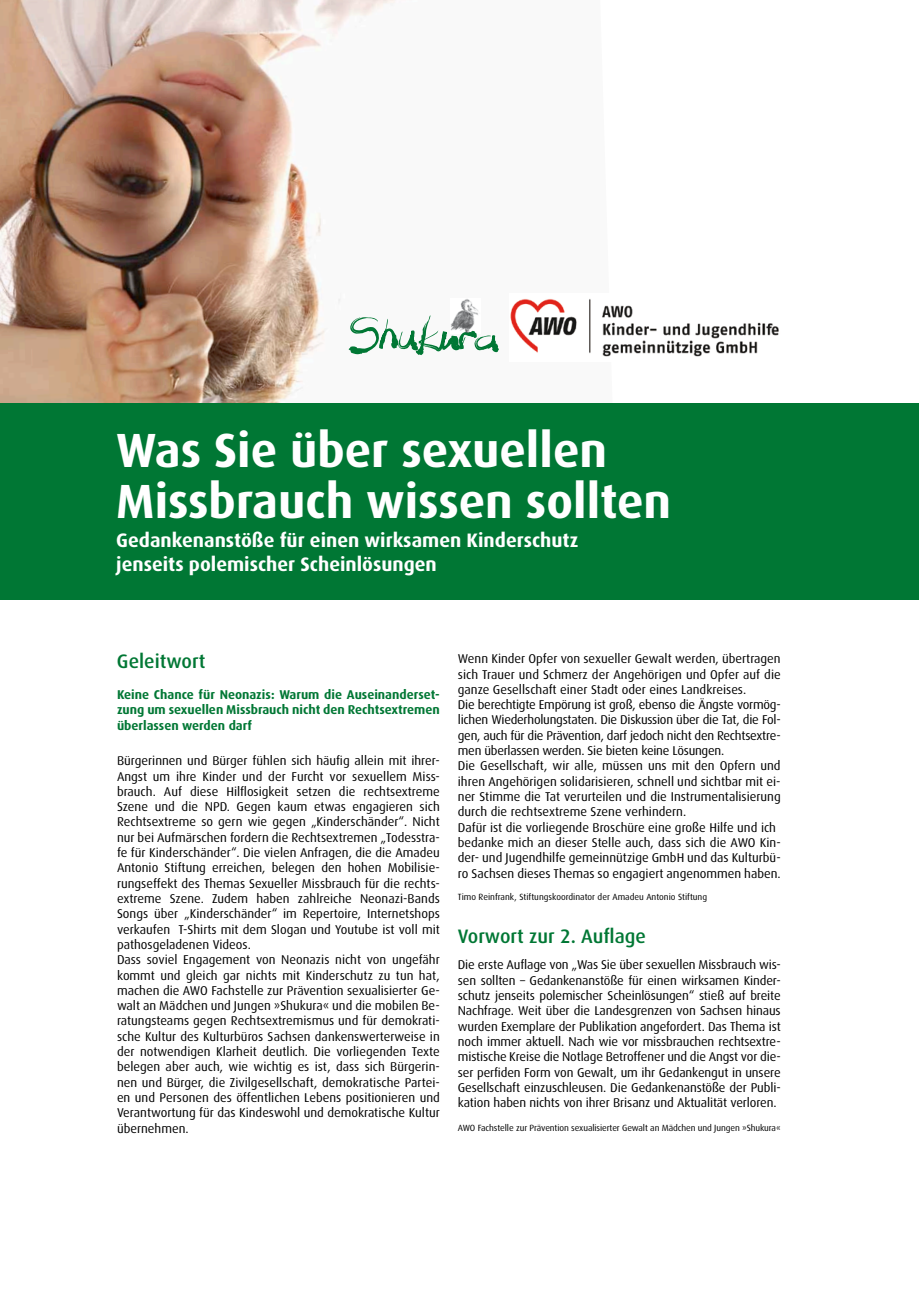
<style>
.page{position:relative;width:919px;height:1289px;background:#fff}
.page>*{position:absolute;margin:0;border:0;box-sizing:border-box;transform-origin:0 0}
.t1{font:700 48px/51px "Dax";color:#fff}
.t2{font:700 19.5px/23.4px "Dax";color:#fff}
.t3{font:500 19.5px "Dax";color:#007734}
.t4{font:12.75px/15.3px "Dax";color:#000}
.t5{font:700 12.75px/15.3px "Dax";color:#007734;text-align:justify}
.t6{font:9px "Dax";letter-spacing:-.01em;color:#000}
</style>
<div class="page">
<img style="left:0;top:0;width:422px;height:403px">
<div style="left:0;top:403px;width:918px;height:197px;background:#007734"></div>
<img style="left:456px;top:299px;width:22px;height:16px">
<svg style="left:348px;top:315px;width:151px;height:40px"></svg>
<img style="left:510px;top:299px;width:269px;height:58px">
<h1 class="t1" style="left:116px;top:425px;width:556px">Was Sie über sexuellen<br>Missbrauch wissen sollten</h1>
<h2 class="t2" style="left:116px;top:529px;width:463px">Gedankenanstöße für einen wirksamen Kinderschutz jenseits polemischer Scheinlösungen</h2>
<h2 class="t3" style="left:117px;top:650px;width:90px">Geleitwort</h2>
<p class="t5" style="left:117px;top:687px;width:324px">Keine Chance für Neonazis: Warum die Auseinanderset&shy;zung um sexuellen Missbrauch nicht den Rechtsextremen überlassen werden darf</p>
<p class="t4" style="left:117px;top:753px;width:324px">Bürgerinnen und Bürger fühlen sich häufig allein mit ihrer-Angst um ihre Kinder und der Furcht vor sexuellem Miss&shy;brauch. Auf diese Hilflosigkeit setzen die rechtsextreme Szene und die NPD. Gegen kaum etwas engagieren sich Rechtsextreme so gern wie gegen „Kinderschänder“. Nicht nur bei Aufmärschen fordern die Rechtsextremen „Todesstra&shy;fe für Kinderschänder“. Die vielen Anfragen, die die Amadeu Antonio Stiftung erreichen, belegen den hohen Mobilisie&shy;rungseffekt des Themas Sexueller Missbrauch für die rechts&shy;extreme Szene. Zudem haben zahlreiche Neonazi-Bands Songs über „Kinderschänder“ im Repertoire, Internetshops verkaufen T-Shirts mit dem Slogan und Youtube ist voll mit pathosgeladenen Videos.<br>Dass soviel Engagement von Neonazis nicht von ungefähr kommt und gleich gar nichts mit Kinderschutz zu tun hat, machen die AWO Fachstelle zur Prävention sexualisierter Ge&shy;walt an Mädchen und Jungen »Shukura« und die mobilen Be&shy;ratungsteams gegen Rechtsextremismus und für demokrati&shy;sche Kultur des Kulturbüros Sachsen dankenswerterweise in der notwendigen Klarheit deutlich. Die vorliegenden Texte belegen aber auch, wie wichtig es ist, dass sich Bürgerin&shy;nen und Bürger, die Zivilgesellschaft, demokratische Partei&shy;en und Personen des öffentlichen Lebens positionieren und Verantwortung für das Kindeswohl und demokratische Kultur übernehmen.</p>
<p class="t4" style="left:458px;top:651px;width:324px">Wenn Kinder Opfer von sexueller Gewalt werden, übertragen sich Trauer und Schmerz der Angehörigen und Opfer auf die ganze Gesellschaft einer Stadt oder eines Landkreises.<br>Die berechtigte Empörung ist groß, ebenso die Ängste vormög&shy;lichen Wiederholungstaten. Die Diskussion über die Tat, die Fol&shy;gen, auch für die Prävention, darf jedoch nicht den Rechtsextre&shy;men überlassen werden. Sie bieten keine Lösungen.<br>Die Gesellschaft, wir alle, müssen uns mit den Opfern und ihren Angehörigen solidarisieren, schnell und sichtbar mit ei&shy;ner Stimme die Tat verurteilen und die Instrumentalisierung durch die rechtsextreme Szene verhindern.<br>Dafür ist die vorliegende Broschüre eine große Hilfe und ich bedanke mich an dieser Stelle auch, dass sich die AWO Kin&shy;der- und Jugendhilfe gemeinnützige GmbH und das Kulturbü&shy;ro Sachsen dieses Themas so engagiert angenommen haben.</p>
<p class="t6" style="left:458px;top:892px;width:251px">Timo Reinfrank, Stiftungskoordinator der Amadeu Antonio Stiftung</p>
<h2 class="t3" style="left:458px;top:925px;width:190px">Vorwort zur 2. Auflage</h2>
<p class="t4" style="left:458px;top:957px;width:324px;text-align:justify">Die erste Auflage von „Was Sie über sexuellen Missbrauch wis&shy;sen sollten – Gedankenanstöße für einen wirksamen Kinder&shy;schutz jenseits polemischer Scheinlösungen“ stieß auf breite Nachfrage. Weit über die Landesgrenzen von Sachsen hinaus wurden Exemplare der Publikation angefordert. Das Thema ist noch immer aktuell. Nach wie vor missbrauchen rechtsextre&shy;mistische Kreise die Notlage Betroffener und die Angst vor die&shy;ser perfiden Form von Gewalt, um ihr Gedankengut in unsere Gesellschaft einzuschleusen. Die Gedankenanstöße der Publi&shy;kation haben nichts von ihrer Brisanz und Aktualität verloren.</p>
<p class="t6" style="left:458px;top:1123px;width:324px">AWO Fachstelle zur Prävention sexualisierter Gewalt an Mädchen und Jungen »Shukura«</p>
</div>
